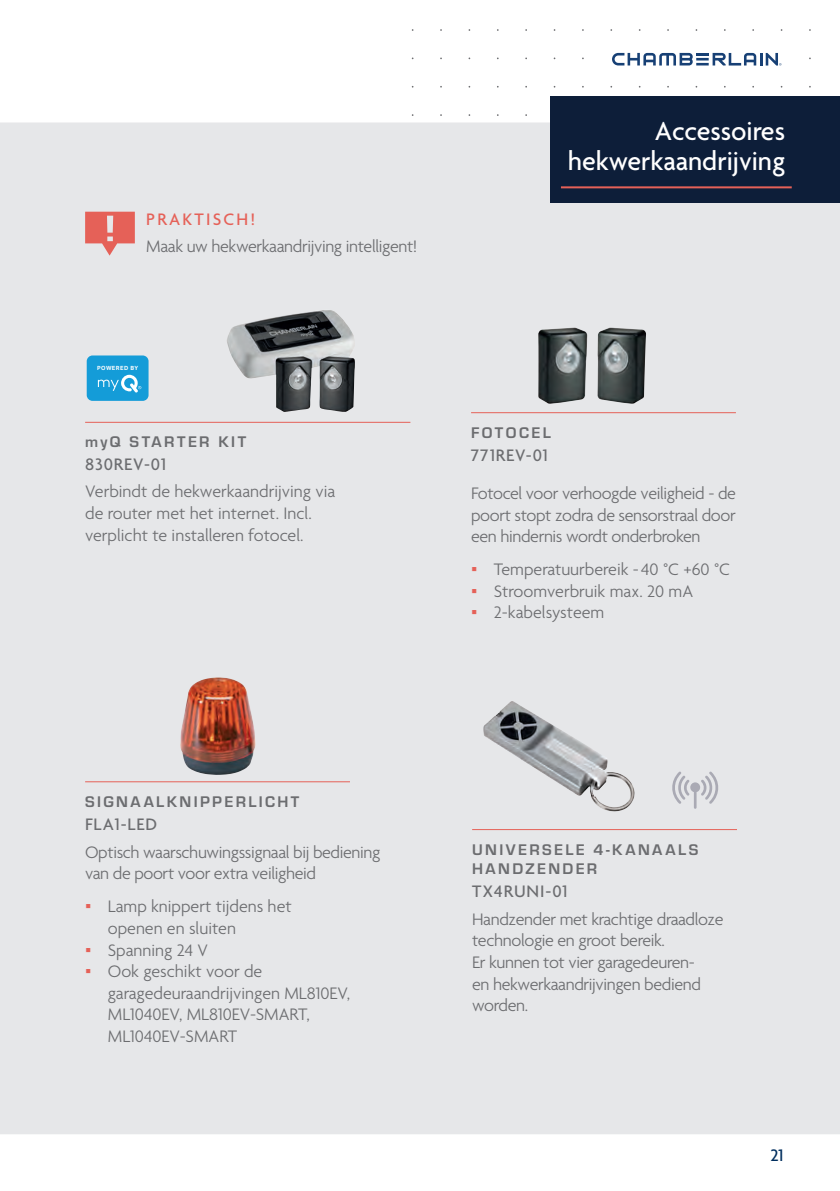
<style>
.page{position:relative;width:840px;height:1191px;background:#fff}
.page>*{position:absolute;margin:0;border:0;box-sizing:border-box;transform-origin:0 0}
.Rubrik___Überschrift{font:500 28px/30px "Agenda";color:#fff;text-align:right}
.Fließtext___Agenda_l{font:300 18px/21.6px "Agenda";letter-spacing:-.02em;color:#6c6d70}
.Fließtext___Agenda_l-2{font:300 18px/21.6px "Agenda";color:#6c6d70}
.Produktname___Eurost{font:300 18px/21.6px "Agenda";color:#6c6d70}
.Fließtext___Agenda_l-3{font:500 18px "Agenda";letter-spacing:.05em;color:#6c6d70}
.Fließtext___Agenda_l-4{font:500 18px "Agenda";letter-spacing:.125em;color:#e56158}
.t1{font:500 18px "Agenda";color:#002e5e}
.t2{font:700 16px/19.2px "Eurostile";letter-spacing:.15em;color:#6c6d70}
.t3{font:700 5.6px "Aktiv Grotesk";letter-spacing:.08em;color:#fff}
.s1{font-family:"Arial";font-weight:400;color:#e56158}
</style>
<div class="page">
<svg style="left:612px;top:53px;width:96px;height:13px"></svg>
<svg style="left:712px;top:53px;width:70px;height:13px"></svg>
<div style="left:0;top:122px;width:839px;height:1012px;background:#e6e7e9"></div>
<hr style="left:85px;top:781px;width:265px;height:1px;background:#e56158">
<img style="left:180px;top:677px;width:75px;height:98px">
<hr style="left:471px;top:412px;width:264px;height:1px;background:#e56158">
<img style="left:538px;top:327px;width:107px;height:77px">
<div style="left:550px;top:96px;width:289px;height:107px;background:#0d1e39"></div>
<hr style="left:560px;top:186px;width:231px;height:2px;background:#e56158">
<hr style="left:472px;top:829px;width:264px;height:1px;background:#e56158">
<img style="left:483px;top:701px;width:152px;height:112px">
<svg style="left:669px;top:771px;width:50px;height:38px;background:#d4d5d9"></svg>
<svg style="left:85px;top:212px;width:50px;height:44px;background:#e58984"></svg>
<img style="left:226px;top:310px;width:129px;height:102px">
<hr style="left:85px;top:422px;width:325px;height:1px;background:#e56158">
<div style="left:87px;top:355px;width:61px;height:46px;background:#149cd8;border-radius:6px"></div>
<svg style="left:98px;top:375px;width:43px;height:17px"></svg>
<p class="Fließtext___Agenda_l-4" style="left:146px;top:209px;width:111px">PRAKTISCH!</p>
<p class="Fließtext___Agenda_l" style="left:146px;top:236px;width:272px">Maak uw hekwerkaandrijving intelligent!</p>
<p class="t3" style="left:97px;top:365px;width:42px">POWERED BY</p>
<p class="t2" style="left:85px;top:431px;width:162px">myQ STARTER KIT</p>
<p class="Fließtext___Agenda_l-3" style="left:85px;top:454px;width:82px">830REV-01</p>
<p class="Produktname___Eurost" style="left:85px;top:482px;width:251px">Verbindt de hekwerkaandrijving via de router met het internet. Incl. verplicht te installeren fotocel.</p>
<p class="Rubrik___Überschrift" style="left:567px;top:117px;width:219px">Accessoires hekwerkaandrijving</p>
<p class="t2" style="left:471px;top:422px;width:81px">FOTOCEL</p>
<p class="Fließtext___Agenda_l-3" style="left:471px;top:446px;width:78px">771REV-01</p>
<p class="Fließtext___Agenda_l" style="left:471px;top:483px;width:266px;text-align:justify">Fotocel voor verhoogde veiligheid - de poort stopt zodra de sensorstraal door een hindernis wordt onderbroken</p>
<p class="Fließtext___Agenda_l-2" style="left:471px;top:560px;width:260px"><span class="s1">▪</span> Temperatuurbereik - 40 °C +60 °C</p>
<p class="Fließtext___Agenda_l-2" style="left:471px;top:581px;width:223px"><span class="s1">▪</span> Stroomverbruik max. 20 mA</p>
<p class="Fließtext___Agenda_l-2" style="left:471px;top:603px;width:135px"><span class="s1">▪</span> 2-kabelsysteem</p>
<p class="t2" style="left:85px;top:791px;width:215px">SIGNAALKNIPPERLICHT</p>
<p class="Fließtext___Agenda_l-3" style="left:85px;top:815px;width:73px">FLA1-LED</p>
<p class="Fließtext___Agenda_l" style="left:85px;top:842px;width:296px">Optisch waarschuwingssignaal bij bediening van de poort voor extra veiligheid</p>
<p class="Fließtext___Agenda_l-2" style="left:108px;top:897px;width:185px;text-indent:-23px"><span class="s1">▪</span> Lamp knippert tijdens het openen en sluiten</p>
<p class="Fließtext___Agenda_l-2" style="left:85px;top:940px;width:124px"><span class="s1">▪</span> Spanning 24 V</p>
<p class="Fließtext___Agenda_l-2" style="left:108px;top:961px;width:244px;text-indent:-23px"><span class="s1">▪</span> Ook geschikt voor de garagedeuraandrijvingen ML810EV,<br>ML1040EV, ML810EV-SMART,<br>ML1040EV-SMART</p>
<p class="t2" style="left:472px;top:839px;width:227px">UNIVERSELE 4-KANAALS<br>HANDZENDER</p>
<p class="Fließtext___Agenda_l-3" style="left:472px;top:882px;width:97px">TX4RUNI-01</p>
<p class="Fließtext___Agenda_l" style="left:472px;top:909px;width:253px">Handzender met krachtige draadloze technologie en groot bereik.<br>Er kunnen tot vier garagedeuren-<br>en hekwerkaandrijvingen bediend worden.</p>
<p class="t1" style="left:770px;top:1145px;width:14px">21</p>
</div>
